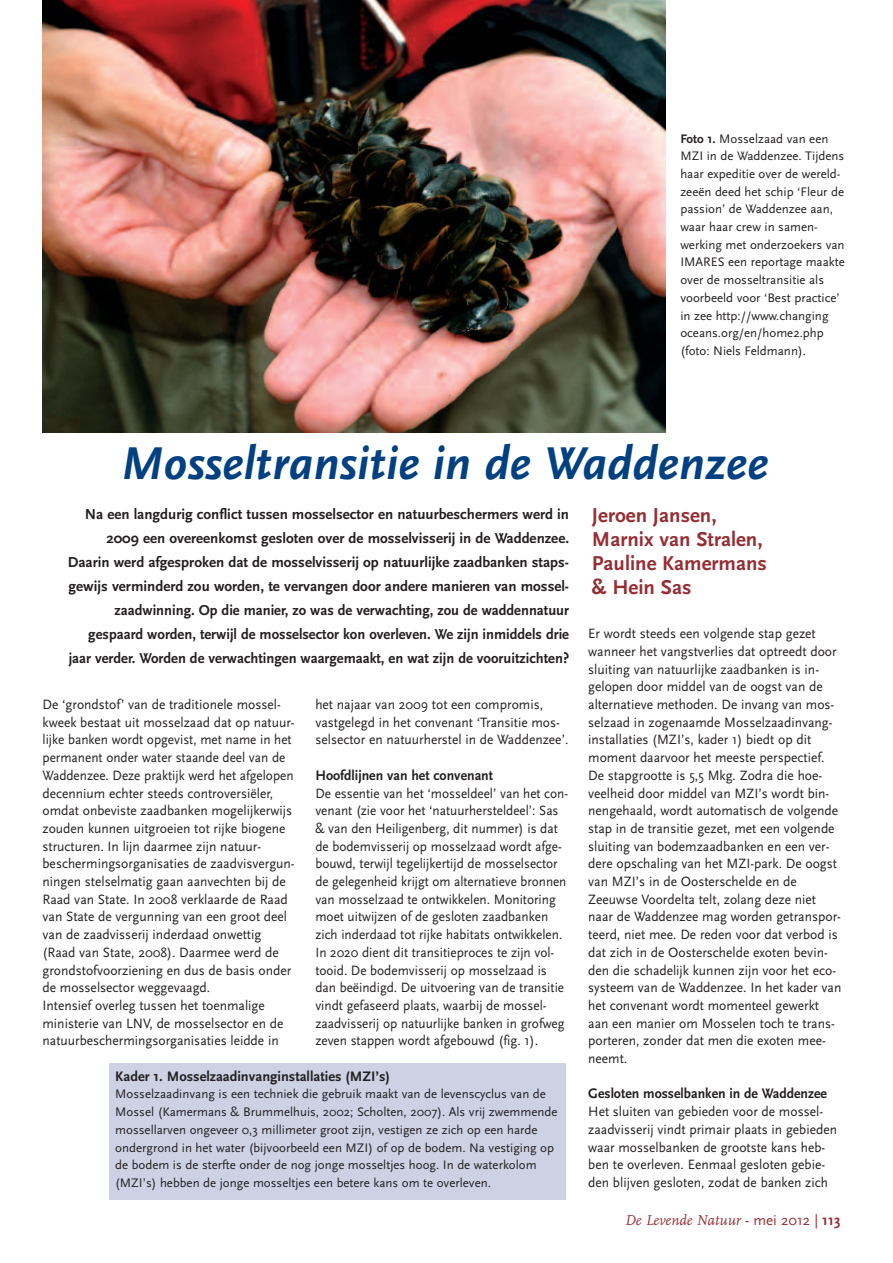
<style>
.page{position:relative;width:893px;height:1263px;background:#fff}
.page>*{position:absolute;margin:0;border:0;box-sizing:border-box;transform-origin:0 0}
.t1{font:italic 700 48px "Scala Sans";color:#014181}
.t2{font:700 21px/24px "Scala Sans";color:#962e33}
.t3{font:700 15px/24px "Scala Sans";color:#231f20;text-align:right}
.t4{font:italic 15px "FF Scala";color:#962e33}
.t5{font:700 14.4px "Scala Sans";color:#231f20;scale:.96 1}
.t6{font:700 14.4px "Scala Sans";color:#231f20}
.t7{font:14.1px/17.7px "Scala Sans";color:#231f20;scale:.96 1}
.t8{font:14.1px/17.7px "Scala Sans";color:#231f20;scale:.94 1}
.t9{font:12.9px/17.7px "Scala Sans";color:#231f20}
.s1{font-weight:700}
.s2{font-family:"Scala Sans";font-style:normal}
.s3{font-family:"Scala Sans";font-weight:700;font-style:normal}
</style>
<div class="page">
<img style="left:43px;top:0;width:622px;height:432px">
<div style="left:109px;top:1063px;width:457px;height:136px;background:#cdd1e4"></div>
<p class="t9" style="left:680px;top:129px;width:166px"><span class="s1">Foto 1.</span> Mosselzaad van een<br>MZI in de Waddenzee. Tijdens haar expeditie over de wereld&shy;zeeën deed het schip ‘Fleur de passion’ de Waddenzee aan, waar haar crew in samen&shy;werking met onderzoekers van<br>IMARES een reportage maakte over de mosseltransitie als voorbeeld voor ‘Best practice’ in zee http://www.changing oceans.org/en/home2.php (foto: Niels Feldmann).</p>
<h1 class="t1" style="left:121px;top:434px;width:649px">Mosseltransitie in de Waddenzee</h1>
<h2 class="t2" style="left:592px;top:502px;width:176px">Jeroen Jansen,<br>Marnix van Stralen,<br>Pauline Kamermans &amp; Hein Sas</h2>
<p class="t3" style="left:68px;top:502px;width:503px">Na een langdurig conflict tussen mosselsector en natuurbeschermers werd in 2009 een overeenkomst gesloten over de mosselvisserij in de Waddenzee.<br>Daarin werd afgesproken dat de mosselvisserij op natuurlijke zaadbanken staps&shy;gewijs verminderd zou worden, te vervangen door andere manieren van mossel&shy;zaadwinning. Op die manier, zo was de verwachting, zou de waddennatuur gespaard worden, terwijl de mosselsector kon overleven. We zijn inmiddels drie jaar verder. Worden de verwachtingen waargemaakt, en wat zijn de vooruitzichten?</p>
<p class="t7" style="left:588px;top:624px;width:265px">Er wordt steeds een volgende stap gezet wanneer het vangstverlies dat optreedt door sluiting van natuurlijke zaadbanken is in&shy;gelopen door middel van de oogst van de alternatieve methoden. De invang van mos&shy;selzaad in zogenaamde Mosselzaadinvang&shy;installaties (MZI’s, kader 1) biedt op dit moment daarvoor het meeste perspectief.<br>De stapgrootte is 5,5 Mkg. Zodra die hoe&shy;veelheid door middel van MZI’s wordt bin&shy;nengehaald, wordt automatisch de volgende stap in de transitie gezet, met een volgende sluiting van bodemzaadbanken en een ver&shy;dere opschaling van het MZI-park. De oogst van MZI’s in de Oosterschelde en de Zeeuwse Voordelta telt, zolang deze niet naar de Waddenzee mag worden getranspor&shy;teerd, niet mee. De reden voor dat verbod is dat zich in de Oosterschelde exoten bevin&shy;den die schadelijk kunnen zijn voor het eco&shy;systeem van de Waddenzee. In het kader van het convenant wordt momenteel gewerkt aan een manier om Mosselen toch te trans&shy;porteren, zonder dat men die exoten mee&shy;neemt.</p>
<p class="t5" style="left:588px;top:1085px;width:250px">Gesloten mosselbanken in de Waddenzee</p>
<p class="t7" style="left:588px;top:1102px;width:261px">Het sluiten van gebieden voor de mossel&shy;zaadvisserij vindt primair plaats in gebieden waar mosselbanken de grootste kans heb&shy;ben te overleven. Eenmaal gesloten gebie&shy;den blijven gesloten, zodat de banken zich</p>
<p class="t7" style="left:43px;top:695px;width:264px">De ‘grondstof’ van de traditionele mossel&shy;kweek bestaat uit mosselzaad dat op natuur&shy;lijke banken wordt opgevist, met name in het permanent onder water staande deel van de Waddenzee. Deze praktijk werd het afgelopen decennium echter steeds controversiëler, omdat onbeviste zaadbanken mogelijkerwijs zouden kunnen uitgroeien tot rijke biogene structuren. In lijn daarmee zijn natuur&shy;beschermingsorganisaties de zaadvisvergun&shy;ningen stelselmatig gaan aanvechten bij de Raad van State. In 2008 verklaarde de Raad van State de vergunning van een groot deel van de zaadvisserij inderdaad onwettig (Raad van State, 2008). Daarmee werd de grondstofvoorziening en dus de basis onder de mosselsector weggevaagd.<br>Intensief overleg tussen het toenmalige ministerie van LNV, de mosselsector en de natuurbeschermingsorganisaties leidde in</p>
<p class="t7" style="left:315px;top:695px;width:265px">het najaar van 2009 tot een compromis, vastgelegd in het convenant ‘Transitie mos&shy;selsector en natuurherstel in de Waddenzee’.</p>
<p class="t5" style="left:315px;top:766px;width:187px">Hoofdlijnen van het convenant</p>
<p class="t8" style="left:315px;top:784px;width:270px">De essentie van het ‘mosseldeel’ van het con&shy;venant (zie voor het ‘natuurhersteldeel’: Sas &amp; van den Heiligenberg, dit nummer) is dat de bodemvisserij op mosselzaad wordt afge&shy;bouwd, terwijl tegelijkertijd de mosselsector de gelegenheid krijgt om alternatieve bronnen van mosselzaad te ontwikkelen. Monitoring moet uitwijzen of de gesloten zaadbanken zich inderdaad tot rijke habitats ontwikkelen.<br>In 2020 dient dit transitieproces te zijn vol&shy;tooid. De bodemvisserij op mosselzaad is dan beëindigd. De uitvoering van de transitie vindt gefaseerd plaats, waarbij de mossel&shy;zaadvisserij op natuurlijke banken in grofweg zeven stappen wordt afgebouwd (fig. 1).</p>
<p class="t6" style="left:115px;top:1067px;width:276px">Kader 1. Mosselzaadinvanginstallaties (MZI’s)</p>
<p class="t9" style="left:115px;top:1085px;width:444px">Mosselzaadinvang is een techniek die gebruik maakt van de levenscyclus van de Mossel (Kamermans &amp; Brummelhuis, 2002; Scholten, 2007). Als vrij zwemmende mossellarven ongeveer 0,3 millimeter groot zijn, vestigen ze zich op een harde ondergrond in het water (bijvoorbeeld een MZI) of op de bodem. Na vestiging op de bodem is de sterfte onder de nog jonge mosseltjes hoog. In de waterkolom (MZI’s) hebben de jonge mosseltjes een betere kans om te overleven.</p>
<p class="t4" style="left:625px;top:1211px;width:217px">De Levende Natuur <span class="s2">- mei 2012 |</span> <span class="s3">113</span></p>
</div>
